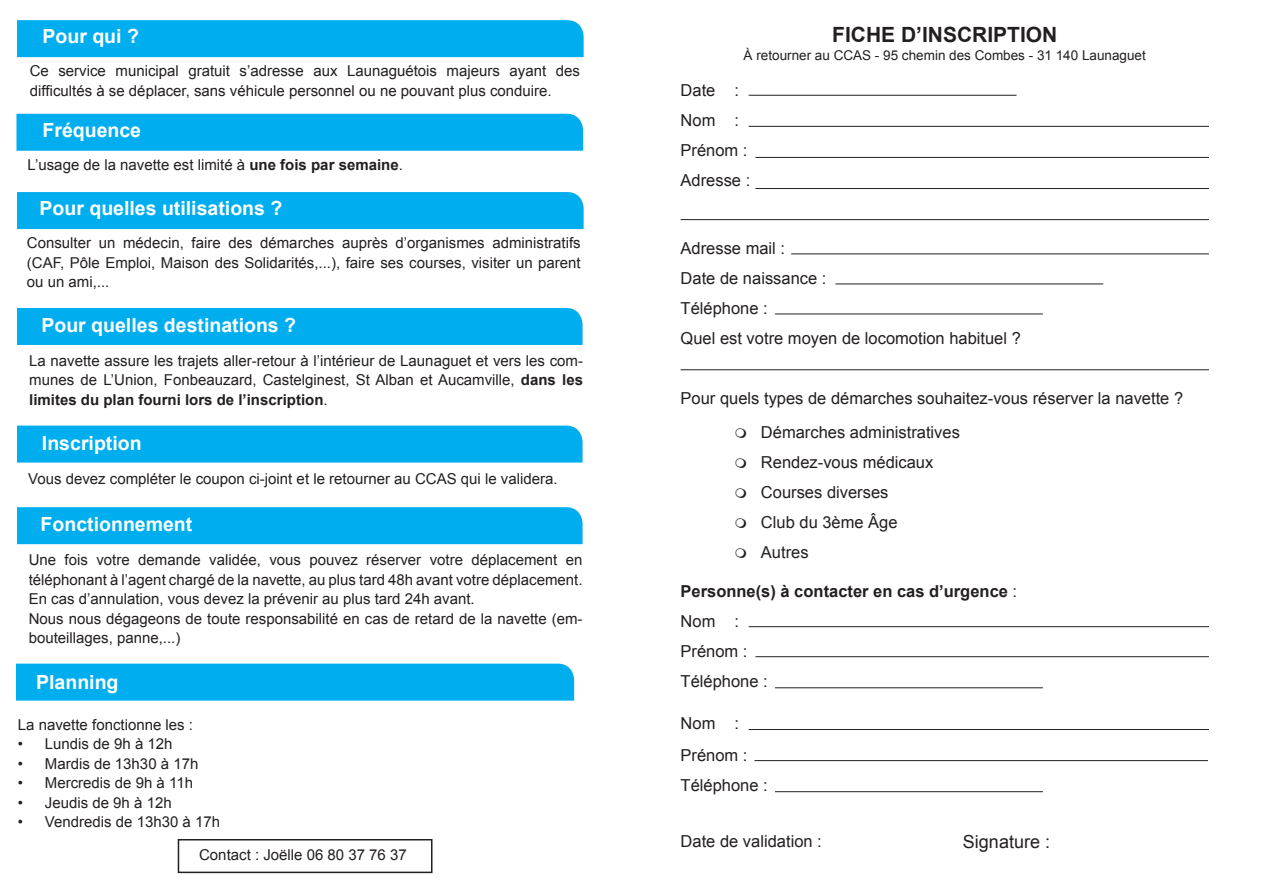
<style>
.page{position:relative;width:1263px;height:893px;background:#fff}
.page>*{position:absolute;margin:0;border:0;box-sizing:border-box;transform-origin:0 0}
.t1{font:700 21px "Arial";color:#231f20}
.t2{font:700 19.5px "Arial";color:#fff}
.t3{font:18px "Arial";color:#231f20}
.t4{font:16.5px "Arial";color:#231f20}
.t5{font:700 16.5px "Arial";color:#231f20}
.t6{font:15px/19.5px "Arial";color:#231f20}
.t7{font:13.5px "Arial";color:#231f20}
.s1{font-weight:700}
.s2{font-weight:400}
</style>
<div class="page">
<hr style="left:749px;top:95px;width:267px;height:1px;background:#231f20">
<hr style="left:749px;top:126px;width:460px;height:1px;background:#231f20">
<hr style="left:755px;top:157px;width:454px;height:1px;background:#231f20">
<hr style="left:755px;top:188px;width:454px;height:1px;background:#231f20">
<hr style="left:681px;top:219px;width:528px;height:1px;background:#231f20">
<hr style="left:791px;top:254px;width:418px;height:1px;background:#231f20">
<hr style="left:835px;top:284px;width:268px;height:1px;background:#231f20">
<hr style="left:775px;top:314px;width:268px;height:1px;background:#231f20">
<hr style="left:681px;top:369px;width:528px;height:1px;background:#231f20">
<hr style="left:749px;top:626px;width:460px;height:1px;background:#231f20">
<hr style="left:755px;top:656px;width:454px;height:1px;background:#231f20">
<hr style="left:775px;top:687px;width:268px;height:1px;background:#231f20">
<hr style="left:749px;top:729px;width:460px;height:1px;background:#231f20">
<hr style="left:754px;top:760px;width:454px;height:1px;background:#231f20">
<hr style="left:775px;top:791px;width:268px;height:1px;background:#231f20">
<div style="left:16px;top:114px;width:567px;height:37px;background:#00aeef"></div>
<div style="left:17px;top:426px;width:566px;height:37px;background:#00aeef"></div>
<div style="left:17px;top:308px;width:566px;height:37px;background:#00aeef"></div>
<div style="left:17px;top:192px;width:567px;height:37px;background:#00aeef"></div>
<div style="left:17px;top:507px;width:566px;height:37px;background:#00aeef"></div>
<div style="left:16px;top:664px;width:558px;height:37px;background:#00aeef"></div>
<div style="left:17px;top:20px;width:567px;height:37px;background:#00aeef"></div>
<div style="left:178px;top:839px;width:254px;height:34px;border:2px solid #231f20"></div>
<p class="t2" style="left:43px;top:24px;width:98px">Pour qui ?</p>
<p class="t6" style="left:30px;top:62px;width:552px">Ce service municipal gratuit s’adresse aux Launaguétois majeurs ayant des difficultés à se déplacer, sans véhicule personnel ou ne pouvant plus conduire.</p>
<p class="t2" style="left:43px;top:117px;width:100px">Fréquence</p>
<p class="t6" style="left:28px;top:155px;width:377px">L’usage de la navette est limité à <span class="s1">une fois par semaine</span>.</p>
<p class="t2" style="left:40px;top:196px;width:244px">Pour quelles utilisations ?</p>
<p class="t6" style="left:27px;top:233px;width:555px;text-align:justify">Consulter un médecin, faire des démarches auprès d’organismes administratifs (CAF, Pôle Emploi, Maison des Solidarités,...), faire ses courses, visiter un parent ou un ami,...</p>
<p class="t2" style="left:41px;top:312px;width:256px">Pour quelles destinations ?</p>
<p class="t6" style="left:29px;top:351px;width:555px;text-align:justify">La navette assure les trajets aller-retour à l’intérieur de Launaguet et vers les com&shy;munes de L’Union, Fonbeauzard, Castelginest, St Alban et Aucamville, <span class="s1">dans les limites du plan fourni lors de l’inscription</span>.</p>
<p class="t2" style="left:42px;top:430px;width:101px">Inscription</p>
<p class="t6" style="left:28px;top:469px;width:531px">Vous devez compléter le coupon ci-joint et le retourner au CCAS qui le validera.</p>
<p class="t2" style="left:41px;top:511px;width:153px">Fonctionnement</p>
<p class="t6" style="left:29px;top:550px;width:555px">Une fois votre demande validée, vous pouvez réserver votre déplacement en téléphonant à l’agent chargé de la navette, au plus tard 48h avant votre déplacement.</p>
<p class="t6" style="left:29px;top:589px;width:448px">En cas d’annulation, vous devez la prévenir au plus tard 24h avant.</p>
<p class="t6" style="left:29px;top:609px;width:555px">Nous nous dégageons de toute responsabilité en cas de retard de la navette (em&shy;bouteillages, panne,...)</p>
<p class="t2" style="left:36px;top:669px;width:84px">Planning</p>
<p class="t6" style="left:18px;top:715px;width:177px">La navette fonctionne les :</p>
<p class="t6" style="left:18px;top:734px;width:156px">• Lundis de 9h à 12h</p>
<p class="t6" style="left:18px;top:754px;width:182px">• Mardis de 13h30 à 17h</p>
<p class="t6" style="left:18px;top:773px;width:177px">• Mercredis de 9h à 11h</p>
<p class="t6" style="left:18px;top:793px;width:155px">• Jeudis de 9h à 12h</p>
<p class="t6" style="left:18px;top:812px;width:204px">• Vendredis de 13h30 à 17h</p>
<p class="t6" style="left:199px;top:845px;width:209px">Contact : Joëlle 06 80 37 76 37</p>
<p class="t1" style="left:832px;top:21px;width:227px">FICHE D’INSCRIPTION</p>
<p class="t7" style="left:744px;top:46px;width:404px">À retourner au CCAS - 95 chemin des Combes - 31 140 Launaguet</p>
<p class="t4" style="left:681px;top:80px;width:60px">Date :</p>
<p class="t4" style="left:681px;top:110px;width:60px">Nom :</p>
<p class="t4" style="left:681px;top:140px;width:68px">Prénom :</p>
<p class="t4" style="left:681px;top:170px;width:71px">Adresse :</p>
<p class="t4" style="left:681px;top:237px;width:106px">Adresse mail :</p>
<p class="t4" style="left:681px;top:267px;width:147px">Date de naissance :</p>
<p class="t4" style="left:681px;top:297px;width:89px">Téléphone :</p>
<p class="t4" style="left:681px;top:327px;width:342px">Quel est votre moyen de locomotion habituel ?</p>
<p class="t4" style="left:681px;top:387px;width:504px">Pour quels types de démarches souhaitez-vous réserver la navette ?</p>
<p class="t4" style="left:761px;top:421px;width:200px">Démarches administratives</p>
<p class="t4" style="left:761px;top:451px;width:174px">Rendez-vous médicaux</p>
<p class="t4" style="left:761px;top:481px;width:129px">Courses diverses</p>
<p class="t4" style="left:761px;top:511px;width:138px">Club du 3ème Âge</p>
<p class="t4" style="left:761px;top:541px;width:49px">Autres</p>
<p class="t5" style="left:681px;top:580px;width:338px">Personne(s) à contacter en cas d’urgence <span class="s2">:</span></p>
<p class="t4" style="left:681px;top:610px;width:60px">Nom :</p>
<p class="t4" style="left:681px;top:640px;width:68px">Prénom :</p>
<p class="t4" style="left:681px;top:670px;width:89px">Téléphone :</p>
<p class="t4" style="left:681px;top:713px;width:60px">Nom :</p>
<p class="t4" style="left:681px;top:744px;width:68px">Prénom :</p>
<p class="t4" style="left:681px;top:774px;width:89px">Téléphone :</p>
<p class="t4" style="left:681px;top:830px;width:143px">Date de validation :</p>
<p class="t3" style="left:963px;top:829px;width:89px">Signature :</p>
</div>
